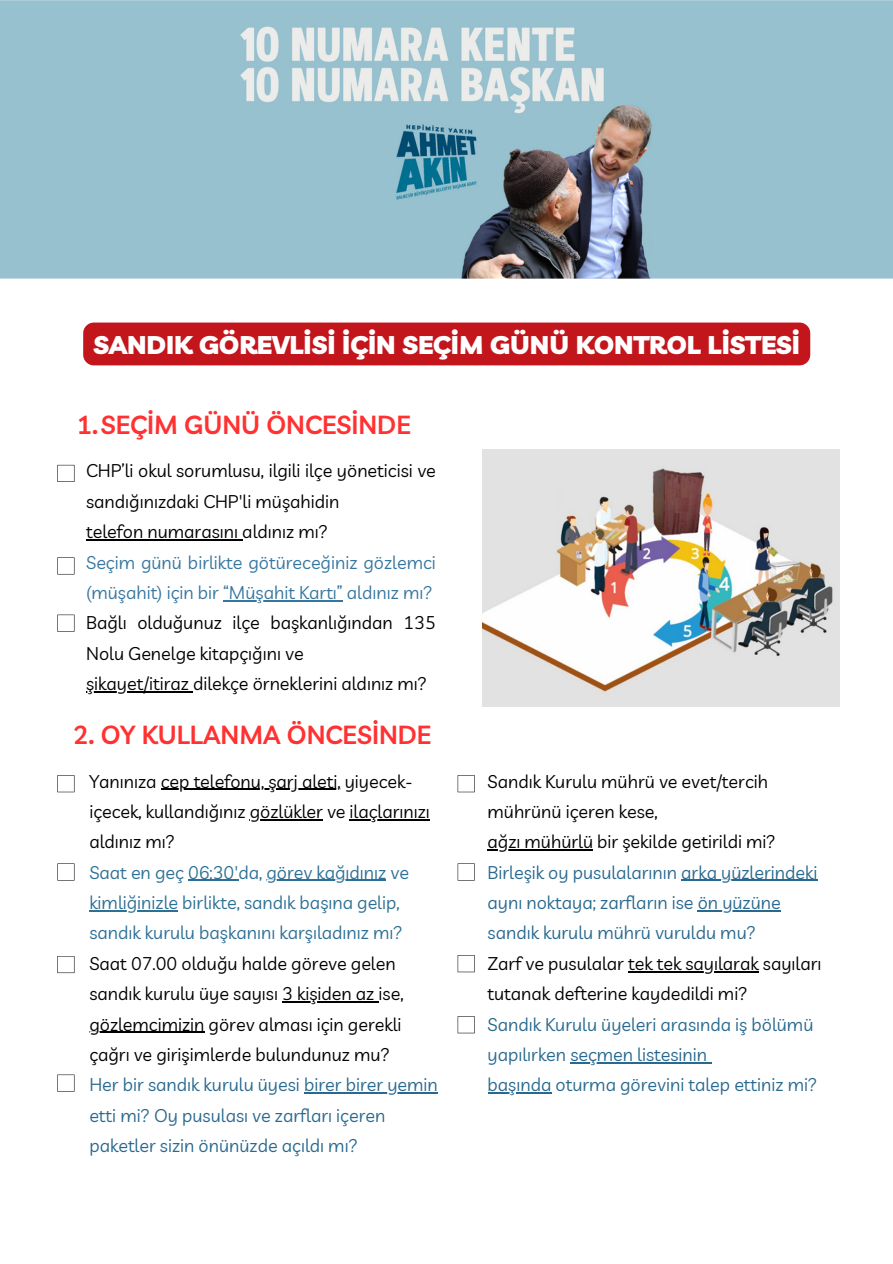
<style>
.page{position:relative;width:893px;height:1264px;background:#fff}
.page>*{position:absolute;margin:0;border:0;box-sizing:border-box;transform-origin:0 0}
.t1{font:900 25.5px "Livvic";color:#fff}
.t2{font:600 25.5px "Livvic";color:#ff3131}
.t3{font:18px/30.3px "Livvic";color:#000}
.t4{font:18px/30.3px "Livvic";color:#29698f}
.t5{font:18px/30.3px "Livvic";color:#2d7095}
.t6{font:18px/30.3px "Livvic";color:#37779f}
.s1{color:#000}
.s2{color:#29698f}
</style>
<div class="page">
<img style="left:0;top:0;width:892px;height:278px">
<svg style="left:57px;top:465px;width:17px;height:17px"></svg>
<svg style="left:57px;top:557px;width:17px;height:17px"></svg>
<svg style="left:57px;top:614px;width:17px;height:17px"></svg>
<svg style="left:57px;top:775px;width:17px;height:17px"></svg>
<svg style="left:57px;top:863px;width:17px;height:17px"></svg>
<svg style="left:57px;top:956px;width:17px;height:17px"></svg>
<svg style="left:57px;top:1074px;width:17px;height:17px"></svg>
<svg style="left:457px;top:775px;width:17px;height:17px"></svg>
<svg style="left:457px;top:863px;width:17px;height:17px"></svg>
<svg style="left:457px;top:955px;width:17px;height:17px"></svg>
<hr style="left:86px;top:539px;width:156px;height:1px;background:#000">
<hr style="left:223px;top:600px;width:120px;height:1px;background:#37779f">
<hr style="left:86px;top:691px;width:107px;height:1px;background:#000">
<hr style="left:487px;top:849px;width:106px;height:1px;background:#000">
<hr style="left:681px;top:879px;width:136px;height:2px;background:#29698f">
<hr style="left:697px;top:910px;width:83px;height:1px;background:#29698f">
<hr style="left:628px;top:971px;width:130px;height:1px;background:#000">
<hr style="left:570px;top:1062px;width:137px;height:1px;background:#29698f">
<hr style="left:487px;top:1092px;width:64px;height:1px;background:#29698f">
<hr style="left:161px;top:788px;width:179px;height:1px;background:#000">
<hr style="left:250px;top:819px;width:73px;height:1px;background:#000">
<hr style="left:349px;top:819px;width:81px;height:1px;background:#000">
<hr style="left:188px;top:879px;width:50px;height:2px;background:#2d7095">
<hr style="left:266px;top:879px;width:120px;height:2px;background:#2d7095">
<hr style="left:89px;top:910px;width:89px;height:1px;background:#2d7095">
<hr style="left:282px;top:1001px;width:96px;height:1px;background:#000">
<hr style="left:89px;top:1031px;width:115px;height:1px;background:#000">
<hr style="left:304px;top:1092px;width:134px;height:1px;background:#29698f">
<img style="left:482px;top:449px;width:357px;height:257px">
<svg style="left:457px;top:1016px;width:17px;height:17px"></svg>
<div style="left:83px;top:322px;width:727px;height:43px;background:#c3151c;border-radius:11px"></div>
<h1 class="t1" style="left:93px;top:328px;width:708px">SANDIK GÖREVLİSİ İÇİN SEÇİM GÜNÜ KONTROL LİSTESİ</h1>
<h1 class="t2" style="left:77px;top:408px;width:335px">1.SEÇİM GÜNÜ ÖNCESİNDE</h1>
<h1 class="t3" style="left:86px;top:455px;width:351px">CHP’li okul sorumlusu, ilgili ilçe yöneticisi ve sandığınızdaki CHP'li müşahidin</h1>
<h2 class="t3" style="left:86px;top:516px;width:243px">telefon numarasını aldınız mı?</h2>
<p class="t6" style="left:86px;top:546px;width:349px">Seçim günü birlikte götüreceğiniz gözlemci (müşahit) için bir “Müşahit Kartı” aldınız mı?</p>
<p class="t3" style="left:86px;top:607px;width:351px">Bağlı olduğunuz ilçe başkanlığından 135<br>Nolu Genelge kitapçığını ve</p>
<p class="t3" style="left:86px;top:668px;width:342px">şikayet/itiraz dilekçe örneklerini aldınız mı?</p>
<h1 class="t2" style="left:73px;top:718px;width:359px">2. OY KULLANMA ÖNCESİNDE</h1>
<p class="t3" style="left:89px;top:765px;width:324px">Yanınıza cep telefonu, şarj aleti, yiyecek-</p>
<p class="t3" style="left:89px;top:796px;width:342px">içecek, kullandığınız gözlükler ve ilaçlarınızı</p>
<p class="t5" style="left:89px;top:826px;width:321px"><span class="s1">aldınız mı?<br></span>Saat en geç 06:30'da, görev kağıdınız ve kimliğinizle birlikte, sandık başına gelip, sandık kurulu başkanını karşıladınız mı?</p>
<p class="t3" style="left:89px;top:947px;width:316px">Saat 07.00 olduğu halde göreve gelen sandık kurulu üye sayısı 3 kişiden az ise, gözlemcimizin görev alması için gerekli çağrı ve girişimlerde bulundunuz mu?</p>
<p class="t4" style="left:89px;top:1069px;width:350px">Her bir sandık kurulu üyesi birer birer yemin etti mi? Oy pusulası ve zarfları içeren paketler sizin önünüzde açıldı mı?</p>
<p class="t3" style="left:487px;top:765px;width:282px">Sandık Kurulu mührü ve evet/tercih mührünü içeren kese,</p>
<h1 class="t3" style="left:487px;top:826px;width:290px">ağzı mühürlü bir şekilde getirildi mi?</h1>
<p class="t4" style="left:487px;top:856px;width:329px">Birleşik oy pusulalarının arka yüzlerindeki</p>
<p class="t4" style="left:487px;top:887px;width:295px">aynı noktaya; zarfların ise ön yüzüne</p>
<p class="t3" style="left:487px;top:917px;width:335px"><span class="s2">sandık kurulu mührü vuruldu mu?<br></span>Zarf ve pusulalar tek tek sayılarak sayıları</p>
<p class="t4" style="left:487px;top:978px;width:327px"><span class="s1">tutanak defterine kaydedildi mi?<br></span>Sandık Kurulu üyeleri arasında iş bölümü</p>
<p class="t4" style="left:487px;top:1039px;width:221px">yapılırken seçmen listesinin</p>
<p class="t4" style="left:487px;top:1069px;width:331px">başında oturma görevini talep ettiniz mi?</p>
</div>
